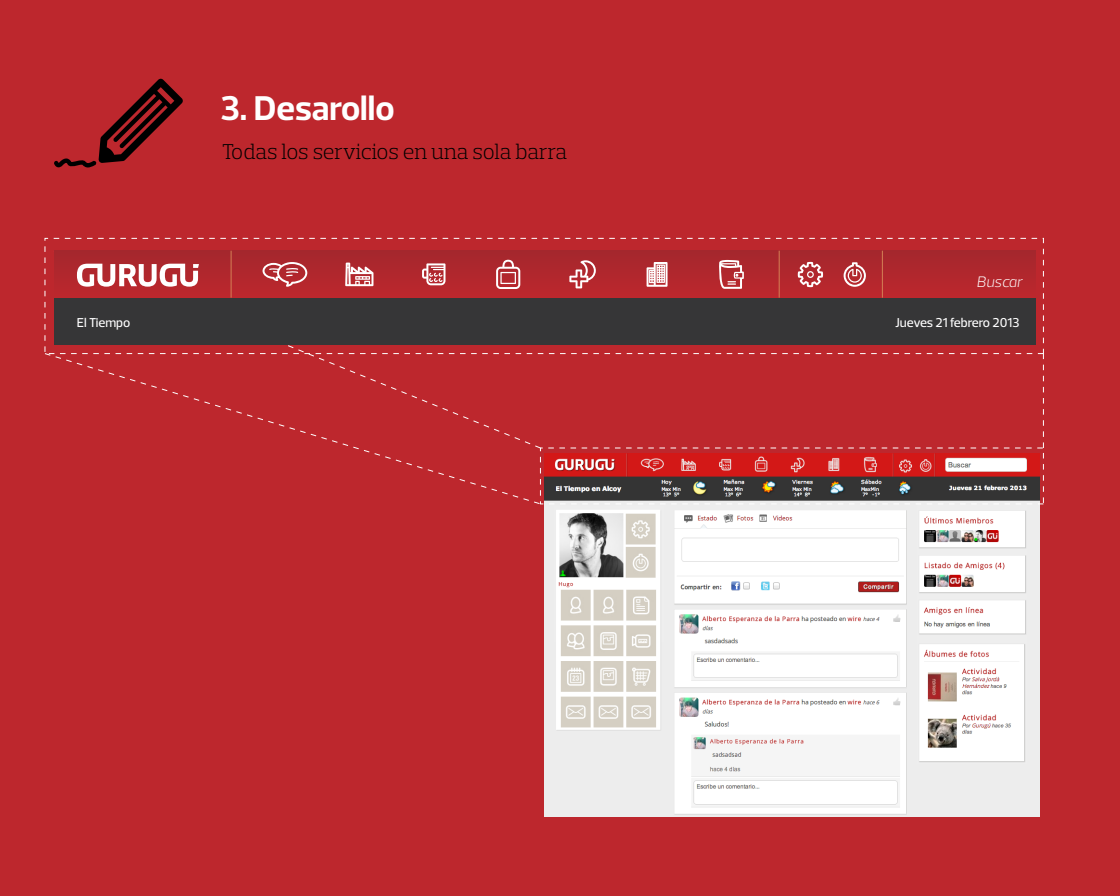
<style>
.page{position:relative;width:1120px;height:896px;background:#bd272d}
.page>*{position:absolute;margin:0;border:0;box-sizing:border-box;transform-origin:0 0}
.t1{font:700 35px "Prelo";color:#fff}
.t2{font:300 21.88px "Prelo Slab";letter-spacing:-.01em;color:#000}
.t3{font:italic 300 15.49px "Prelo";color:#fff}
.t4{font:500 13.12px "Prelo";color:#fff}
</style>
<div class="page">
<svg style="left:54px;top:250px;width:488px;height:102px"></svg>
<svg style="left:54px;top:79px;width:129px;height:89px"></svg>
<img style="left:544px;top:454px;width:496px;height:363px">
<svg style="left:45px;top:354px;width:497px;height:151px"></svg>
<div style="left:540px;top:448px;width:504px;height:56px;border:1px dashed #fff"></div>
<div style="left:45px;top:238px;width:999px;height:116px;border:1px dashed #fff"></div>
<div style="left:54px;top:251px;width:981px;height:94px;background:#b1272d"></div>
<div style="left:54px;top:298px;width:981px;height:47px;background:#363637"></div>
<svg style="left:1043px;top:354px;width:1px;height:94px"></svg>
<svg style="left:77px;top:264px;width:122px;height:23px"></svg>
<svg style="left:263px;top:262px;width:44px;height:25px"></svg>
<svg style="left:496px;top:260px;width:24px;height:29px"></svg>
<svg style="left:798px;top:262px;width:25px;height:25px"></svg>
<svg style="left:844px;top:262px;width:22px;height:25px"></svg>
<svg style="left:422px;top:263px;width:24px;height:22px"></svg>
<svg style="left:345px;top:263px;width:28px;height:23px"></svg>
<svg style="left:569px;top:260px;width:27px;height:28px"></svg>
<svg style="left:647px;top:262px;width:21px;height:25px"></svg>
<svg style="left:719px;top:260px;width:25px;height:29px"></svg>
<hr style="left:231px;top:251px;width:1px;height:47px;background:#d48055">
<hr style="left:779px;top:251px;width:1px;height:47px;background:#d48055">
<hr style="left:882px;top:251px;width:1px;height:47px;background:#d48055">
<h1 class="t1" style="left:220px;top:87px;width:176px">3. Desarollo</h1>
<p class="t2" style="left:222px;top:138px;width:347px">Todas los servicios en una sola barra</p>
<p class="t3" style="left:977px;top:272px;width:47px">Buscar</p>
<p class="t4" style="left:77px;top:315px;width:55px">El Tiempo</p>
<p class="t4" style="left:896px;top:315px;width:126px">Jueves 21 febrero 2013</p>
</div>
